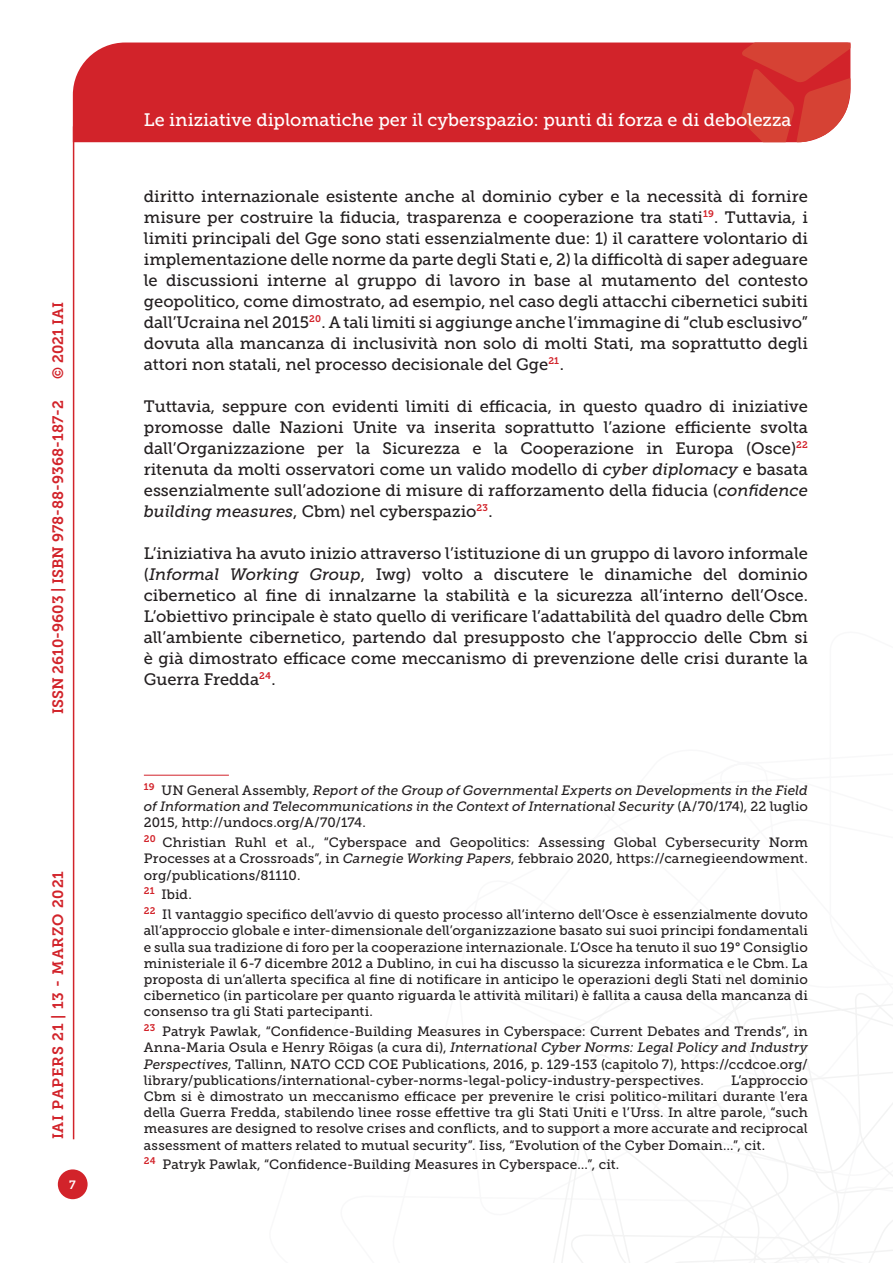
<style>
.page{position:relative;width:893px;height:1263px;background:#fff}
.page>*{position:absolute;margin:0;border:0;box-sizing:border-box;transform-origin:0 0}
.t1{font:18px "Museo Slab 500";color:#fff}
.Testo{font:16.5px/21px "Museo Slab 500";color:#231f20;text-align:justify}
.t2{font:15px "Museo Slab 700";color:#d2232a}
.t3{font:15px "Museo Slab 700";letter-spacing:.05em;color:#d2232a}
.Nota{font:13.5px/16.2px "Museo Slab 500";letter-spacing:.01em;color:#231f20;text-align:justify}
.Nota-2{font:italic 13.5px/16.2px "Museo Slab 500";letter-spacing:-.005em;color:#231f20;text-align:justify}
.t4{font:12px "Museo Slab 700";color:#fff}
.s1{font-style:italic}
.s2{font-style:normal}
</style>
<div class="page">
<svg style="left:553px;top:960px;width:340px;height:303px"></svg>
<div style="left:73px;top:43px;width:668px;height:99px;background:#d2232a"></div>
<svg style="left:741px;top:43px;width:109px;height:99px;background:#d6433b"></svg>
<div style="left:58px;top:1169px;width:30px;height:30px;background:#d2232a;border-radius:50%"></div>
<hr style="left:73px;top:126px;width:1px;height:1013px;background:#d2232a">
<hr style="left:144px;top:775px;width:85px;height:1px;background:#d2232a">
<p class="t2" style="left:50px;top:379px;width:79px;rotate:-90deg">© 2021 IAI</p>
<p class="t2" style="left:49px;top:714px;width:315px;rotate:-90deg">ISSN 2610-9603 | ISBN 978-88-9368-187-2</p>
<p class="t3" style="left:50px;top:1139px;width:270px;rotate:-90deg">IAI PAPERS 21 | 13 - MARZO 2021</p>
<p class="t4" style="left:69px;top:1178px;width:8px">7</p>
<h1 class="t1" style="left:144px;top:110px;width:649px">Le iniziative diplomatiche per il cyberspazio: punti di forza e di debolezza</h1>
<p class="Testo" style="left:144px;top:186px;width:666px">diritto internazionale esistente anche al dominio cyber e la necessità di fornire misure per costruire la fiducia, trasparenza e cooperazione tra stati<sup>19</sup>. Tuttavia, i limiti principali del Gge sono stati essenzialmente due: 1) il carattere volontario di implementazione delle norme da parte degli Stati e, 2) la difficoltà di saper adeguare le discussioni interne al gruppo di lavoro in base al mutamento del contesto geopolitico, come dimostrato, ad esempio, nel caso degli attacchi cibernetici subiti dall’Ucraina nel 2015<sup>20</sup>. A tali limiti si aggiunge anche l’immagine di “club esclusivo” dovuta alla mancanza di inclusività non solo di molti Stati, ma soprattutto degli attori non statali, nel processo decisionale del Gge<sup>21</sup>.</p>
<p class="Testo" style="left:144px;top:396px;width:666px">Tuttavia, seppure con evidenti limiti di efficacia, in questo quadro di iniziative promosse dalle Nazioni Unite va inserita soprattutto l’azione efficiente svolta dall’Organizzazione per la Sicurezza e la Cooperazione in Europa (Osce)<sup>22 </sup>ritenuta da molti osservatori come un valido modello di <span class="s1">cyber diplomacy</span> e basata essenzialmente sull’adozione di misure di rafforzamento della fiducia (<span class="s1">confidence building measures</span>, Cbm) nel cyberspazio<sup>23</sup>.</p>
<p class="Testo" style="left:144px;top:543px;width:666px">L’iniziativa ha avuto inizio attraverso l’istituzione di un gruppo di lavoro informale (<span class="s1">Informal Working Group</span>, Iwg) volto a discutere le dinamiche del dominio cibernetico al fine di innalzarne la stabilità e la sicurezza all’interno dell’Osce.<br>L’obiettivo principale è stato quello di verificare l’adattabilità del quadro delle Cbm all’ambiente cibernetico, partendo dal presupposto che l’approccio delle Cbm si è già dimostrato efficace come meccanismo di prevenzione delle crisi durante la Guerra Fredda<sup>24</sup>.</p>
<p class="Nota-2" style="left:144px;top:782px;width:666px"><sup>19</sup> <span class="s2">UN General Assembly,</span> Report of the Group of Governmental Experts on Developments in the Field of Information and Telecommunications in the Context of International Security <span class="s2">(A/70/174), 22 luglio 2015, http://undocs.org/A/70/174.</span></p>
<p class="Nota" style="left:144px;top:834px;width:666px"><sup>20</sup> Christian Ruhl et al., “Cyberspace and Geopolitics: Assessing Global Cybersecurity Norm Processes at a Crossroads”, in <span class="s1">Carnegie Working Papers</span>, febbraio 2020, https://carnegieendowment. org/publications/81110.</p>
<p class="Nota" style="left:144px;top:887px;width:50px"><sup>21</sup> Ibid.</p>
<p class="Nota" style="left:144px;top:906px;width:666px"><sup>22</sup> Il vantaggio specifico dell’avvio di questo processo all’interno dell’Osce è essenzialmente dovuto all’approccio globale e inter-dimensionale dell’organizzazione basato sui suoi principi fondamentali e sulla sua tradizione di foro per la cooperazione internazionale. L’Osce ha tenuto il suo 19° Consiglio ministeriale il 6-7 dicembre 2012 a Dublino, in cui ha discusso la sicurezza informatica e le Cbm. La proposta di un’allerta specifica al fine di notificare in anticipo le operazioni degli Stati nel dominio cibernetico (in particolare per quanto riguarda le attività militari) è fallita a causa della mancanza di consenso tra gli Stati partecipanti.</p>
<p class="Nota" style="left:144px;top:1023px;width:666px"><sup>23</sup> Patryk Pawlak, “Confidence-Building Measures in Cyberspace: Current Debates and Trends”, in Anna-Maria Osula e Henry Rōigas (a cura di), <span class="s1">International Cyber Norms: Legal Policy and Industry Perspectives</span>, Tallinn, NATO CCD COE Publications, 2016, p. 129-153 (capitolo 7), https://ccdcoe.org/ library/publications/international-cyber-norms-legal-policy-industry-perspectives.</p>
<p class="Nota" style="left:144px;top:1072px;width:666px;text-indent:587px">L’approccio Cbm si è dimostrato un meccanismo efficace per prevenire le crisi politico-militari durante l’era della Guerra Fredda, stabilendo linee rosse effettive tra gli Stati Uniti e l’Urss. In altre parole, “such measures are designed to resolve crises and conflicts, and to support a more accurate and reciprocal assessment of matters related to mutual security”. Iiss, “Evolution of the Cyber Domain…”, cit.</p>
<p class="Nota" style="left:144px;top:1157px;width:477px"><sup>24</sup> Patryk Pawlak, “Confidence-Building Measures in Cyberspace…”, cit.</p>
</div>
